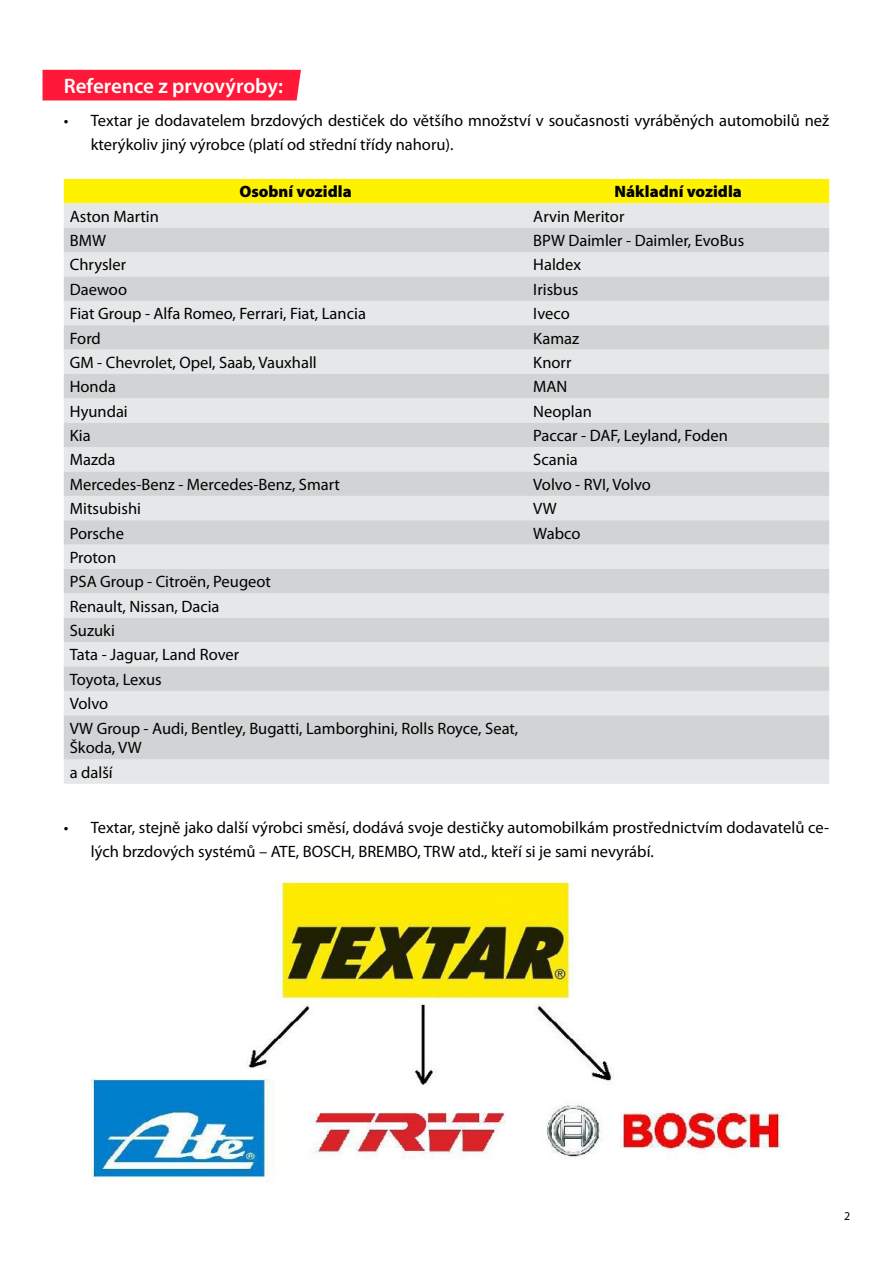
<style>
.page{position:relative;width:893px;height:1263px;background:#fff}
.page>*{position:absolute;margin:0;border:0;box-sizing:border-box;transform-origin:0 0}
.t1{font:600 21px "Myriad Pro";color:#fff}
.t2{font:16.5px/24.3px "Myriad Pro";color:#000}
.t3{font:900 16.5px "Myriad Pro";color:#000}
.t4{font:12px "Myriad Pro";color:#000}
</style>
<div class="page">
<div style="left:43px;top:70px;width:258px;height:30px;background:#ff1837"></div>
<div style="left:64px;top:179px;width:765px;height:24px;background:#fff200"></div>
<div style="left:64px;top:203px;width:765px;height:581px;background:#e6e7e8"></div>
<svg style="left:64px;top:228px;width:765px;height:531px;background:#dadcdd"></svg>
<img style="left:92px;top:880px;width:690px;height:303px">
<p class="t1" style="left:64px;top:73px;width:221px">Reference z prvovýroby:</p>
<p class="t2" style="left:91px;top:109px;width:740px;text-indent:-27px">• Textar je dodavatelem brzdových destiček do většího množství v současnosti vyráběných automobilů než kterýkoliv jiný výrobce (platí od střední třídy nahoru).</p>
<p class="t3" style="left:239px;top:182px;width:114px">Osobní vozidla</p>
<p class="t3" style="left:615px;top:182px;width:129px">Nákladní vozidla</p>
<p class="t2" style="left:70px;top:204px;width:91px">Aston Martin</p>
<p class="t2" style="left:533px;top:204px;width:93px">Arvin Meritor</p>
<p class="t2" style="left:70px;top:228px;width:38px">BMW</p>
<p class="t2" style="left:533px;top:228px;width:212px">BPW Daimler - Daimler, EvoBus</p>
<p class="t2" style="left:70px;top:252px;width:58px">Chrysler</p>
<p class="t2" style="left:533px;top:252px;width:49px">Haldex</p>
<p class="t2" style="left:70px;top:277px;width:59px">Daewoo</p>
<p class="t2" style="left:533px;top:277px;width:46px">Irisbus</p>
<p class="t2" style="left:70px;top:301px;width:298px">Fiat Group - Alfa Romeo, Ferrari, Fiat, Lancia</p>
<p class="t2" style="left:533px;top:301px;width:38px">Iveco</p>
<p class="t2" style="left:70px;top:326px;width:33px">Ford</p>
<p class="t2" style="left:533px;top:326px;width:47px">Kamaz</p>
<p class="t2" style="left:70px;top:350px;width:249px">GM - Chevrolet, Opel, Saab, Vauxhall</p>
<p class="t2" style="left:533px;top:350px;width:40px">Knorr</p>
<p class="t2" style="left:70px;top:374px;width:48px">Honda</p>
<p class="t2" style="left:533px;top:374px;width:36px">MAN</p>
<p class="t2" style="left:70px;top:399px;width:60px">Hyundai</p>
<p class="t2" style="left:533px;top:399px;width:60px">Neoplan</p>
<p class="t2" style="left:70px;top:423px;width:22px">Kia</p>
<p class="t2" style="left:533px;top:423px;width:196px">Paccar - DAF, Leyland, Foden</p>
<p class="t2" style="left:70px;top:447px;width:47px">Mazda</p>
<p class="t2" style="left:533px;top:447px;width:46px">Scania</p>
<p class="t2" style="left:70px;top:472px;width:272px">Mercedes-Benz - Mercedes-Benz, Smart</p>
<p class="t2" style="left:533px;top:472px;width:119px">Volvo - RVI, Volvo</p>
<p class="t2" style="left:70px;top:496px;width:73px">Mitsubishi</p>
<p class="t2" style="left:533px;top:496px;width:25px">VW</p>
<p class="t2" style="left:70px;top:521px;width:56px">Porsche</p>
<p class="t2" style="left:533px;top:521px;width:49px">Wabco</p>
<p class="t2" style="left:70px;top:545px;width:450px">Proton<br>PSA Group - Citroën, Peugeot<br>Renault, Nissan, Dacia<br>Suzuki<br>Tata - Jaguar, Land Rover<br>Toyota, Lexus<br>Volvo<br>VW Group - Audi, Bentley, Bugatti, Lamborghini, Rolls Royce, Seat,</p>
<p class="t2" style="left:70px;top:735px;width:73px">Škoda, VW a další</p>
<p class="t2" style="left:91px;top:816px;width:740px;text-indent:-27px">• Textar, stejně jako další výrobci směsí, dodává svoje destičky automobilkám prostřednictvím dodavatelů ce&shy;lých brzdových systémů – ATE, BOSCH, BREMBO, TRW atd., kteří si je sami nevyrábí.</p>
<p class="t4" style="left:844px;top:1209px;width:8px">2</p>
</div>
